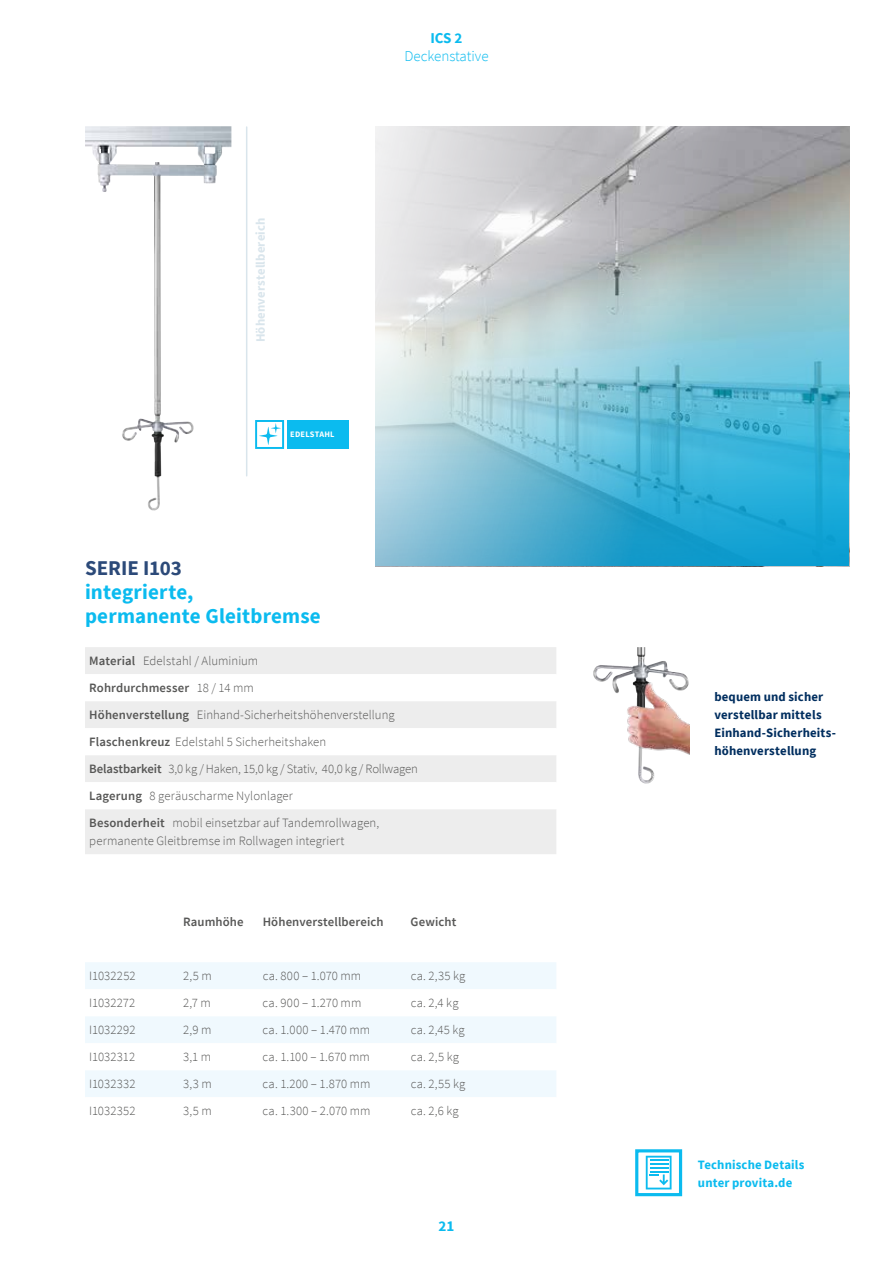
<style>
.page{position:relative;width:893px;height:1263px;background:#fff}
.page>*{position:absolute;margin:0;border:0;box-sizing:border-box;transform-origin:0 0}
.t1{font:700 21px/24px "Source Sans Pro";letter-spacing:.01em;color:#0bbbef}
.t2{font:700 21px "Source Sans Pro";letter-spacing:-.005em;color:#2c4a79}
.t3{font:300 15px "Source Sans Pro";color:#0bbbef}
.t4{font:700 15px "Source Sans Pro";color:#0bbbef}
.t5{font:300 12.75px/27px "Source Sans Pro";letter-spacing:.005em;color:#575756}
.t6{font:700 12.75px/18px "Source Sans Pro";letter-spacing:.015em;color:#002e5f}
.t7{font:600 12.75px "Source Sans Pro";letter-spacing:.01em;color:#575756}
.t8{font:700 12.75px/18px "Source Sans Pro";letter-spacing:.01em;color:#0bbbef}
.t9{font:700 12.75px "Source Sans Pro";letter-spacing:.015em;color:#d9e5ec}
.t10{font:700 8.4px "Source Sans Pro";letter-spacing:.025em;color:#fff}
.s1{font-weight:600}
</style>
<div class="page">
<hr style="left:246px;top:127px;width:1px;height:349px;background:#d9e5ec">
<div style="left:287px;top:420px;width:62px;height:29px;background:#0bbbef"></div>
<div style="left:255px;top:420px;width:29px;height:29px;border:2px solid #0bbbef"></div>
<svg style="left:259px;top:423px;width:22px;height:22px"></svg>
<img style="left:85px;top:126px;width:70px;height:296px">
<img style="left:593px;top:647px;width:45px;height:35px">
<img style="left:626px;top:668px;width:63px;height:88px">
<svg style="left:375px;top:126px;width:474px;height:440px;background:#90c0cf"></svg>
<div style="left:635px;top:1149px;width:47px;height:47px;border:3px solid #0bbbef"></div>
<svg style="left:646px;top:1156px;width:26px;height:33px"></svg>
<div style="left:85px;top:647px;width:471px;height:207px;background:#ededed"></div>
<svg style="left:85px;top:674px;width:471px;height:135px"></svg>
<div style="left:85px;top:962px;width:471px;height:27px;background:#f0f9fe"></div>
<svg style="left:85px;top:1017px;width:471px;height:80px;fill:#f0f9fe"></svg>
<p class="t9" style="left:252px;top:342px;width:126px;rotate:-90deg">Höhenverstellbereich</p>
<p class="t10" style="left:290px;top:429px;width:46px">EDELSTAHL</p>
<p class="t4" style="left:430px;top:28px;width:34px">ICS 2</p>
<p class="t3" style="left:404px;top:47px;width:86px">Deckenstative</p>
<h1 class="t2" style="left:85px;top:554px;width:98px">SERIE I103</h1>
<h1 class="t1" style="left:85px;top:580px;width:237px">integrierte,<br>permanente Gleitbremse</h1>
<p class="t5" style="left:89px;top:647px;width:330px"><span class="s1">Material</span> Edelstahl / Aluminium<br><span class="s1">Rohrdurchmesser</span> 18 / 14 mm<br><span class="s1">Höhenverstellung</span> Einhand-Sicherheitshöhenverstellung <span class="s1">Flaschenkreuz</span> Edelstahl 5 Sicherheitshaken<br><span class="s1">Belastbarkeit</span> 3,0 kg / Haken, 15,0 kg / Stativ, 40,0 kg / Rollwagen <span class="s1">Lagerung</span> 8 geräuscharme Nylonlager<br><span class="s1">Besonderheit</span> mobil einsetzbar auf Tandemrollwagen,</p>
<p class="t5" style="left:89px;top:827px;width:257px">permanente Gleitbremse im Rollwagen integriert</p>
<p class="t7" style="left:183px;top:913px;width:62px">Raumhöhe</p>
<p class="t7" style="left:263px;top:913px;width:122px">Höhenverstellbereich</p>
<p class="t7" style="left:411px;top:913px;width:47px">Gewicht</p>
<p class="t5" style="left:89px;top:962px;width:48px">I1032252</p>
<p class="t5" style="left:183px;top:962px;width:30px">2,5 m</p>
<p class="t5" style="left:263px;top:962px;width:100px">ca. 800 – 1.070 mm</p>
<p class="t5" style="left:411px;top:962px;width:56px">ca. 2,35 kg</p>
<p class="t5" style="left:89px;top:989px;width:48px">I1032272</p>
<p class="t5" style="left:183px;top:989px;width:29px">2,7 m</p>
<p class="t5" style="left:263px;top:989px;width:100px">ca. 900 – 1.270 mm</p>
<p class="t5" style="left:411px;top:989px;width:49px">ca. 2,4 kg</p>
<p class="t5" style="left:89px;top:1016px;width:48px">I1032292</p>
<p class="t5" style="left:183px;top:1016px;width:30px">2,9 m</p>
<p class="t5" style="left:263px;top:1016px;width:109px">ca. 1.000 – 1.470 mm</p>
<p class="t5" style="left:411px;top:1016px;width:55px">ca. 2,45 kg</p>
<p class="t5" style="left:89px;top:1043px;width:48px">I1032312</p>
<p class="t5" style="left:183px;top:1043px;width:30px">3,1 m</p>
<p class="t5" style="left:263px;top:1043px;width:109px">ca. 1.100 – 1.670 mm</p>
<p class="t5" style="left:411px;top:1043px;width:50px">ca. 2,5 kg</p>
<p class="t5" style="left:89px;top:1070px;width:48px">I1032332</p>
<p class="t5" style="left:183px;top:1070px;width:30px">3,3 m</p>
<p class="t5" style="left:263px;top:1070px;width:109px">ca. 1.200 – 1.870 mm</p>
<p class="t5" style="left:411px;top:1070px;width:56px">ca. 2,55 kg</p>
<p class="t5" style="left:89px;top:1097px;width:48px">I1032352</p>
<p class="t5" style="left:183px;top:1097px;width:30px">3,5 m</p>
<p class="t5" style="left:263px;top:1097px;width:109px">ca. 1.300 – 2.070 mm</p>
<p class="t5" style="left:411px;top:1097px;width:49px">ca. 2,6 kg</p>
<p class="t4" style="left:439px;top:1216px;width:17px">21</p>
<p class="t6" style="left:714px;top:688px;width:122px">bequem und sicher verstellbar mittels<br>Einhand-Sicherheits&shy;höhenverstellung</p>
<p class="t8" style="left:698px;top:1156px;width:108px">Technische Details unter provita.de</p>
</div>
